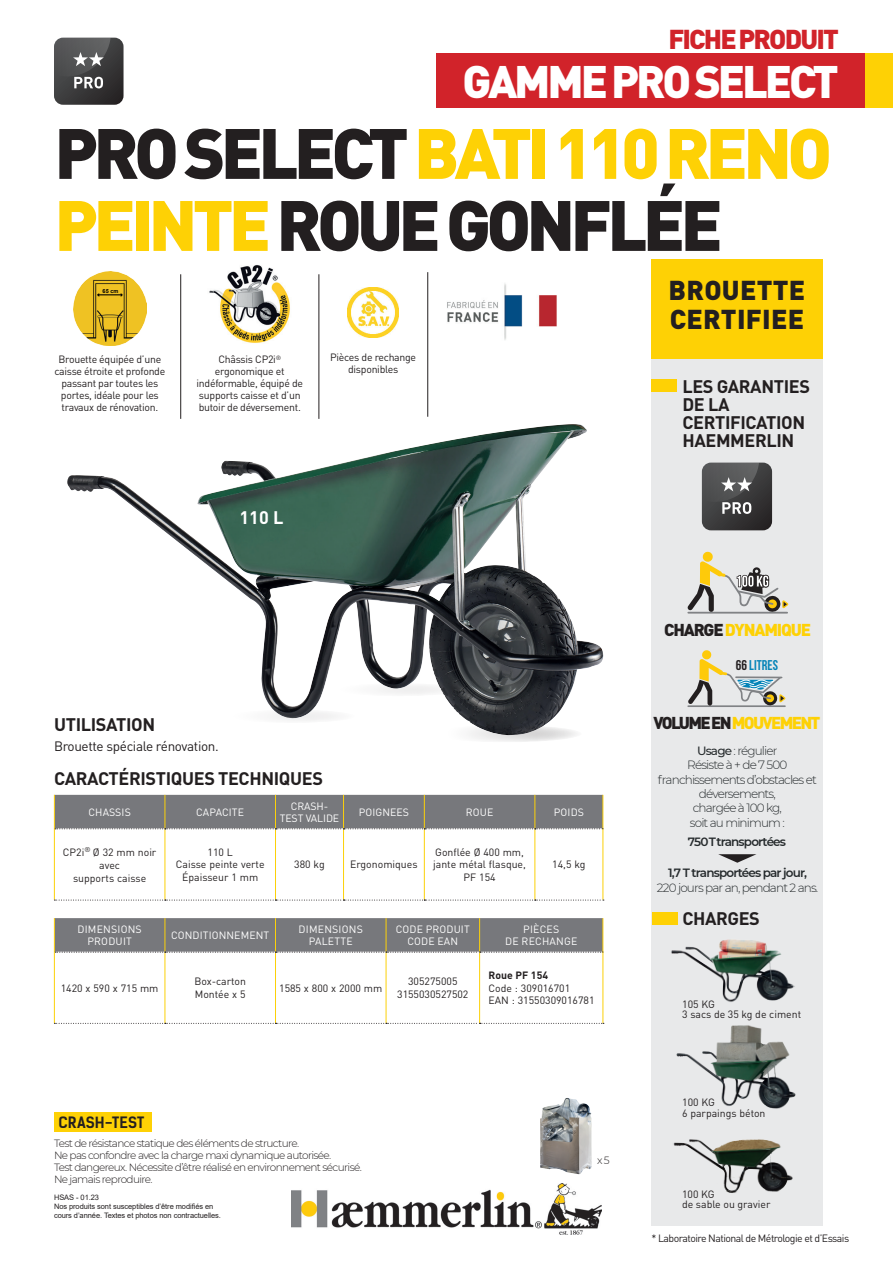
<style>
.page{position:relative;width:893px;height:1263px;background:#fff}
.page>*{position:absolute;margin:0;border:0;box-sizing:border-box;transform-origin:0 0}
.t1{font:900 70.05px/72px "DIN Pro";letter-spacing:-.07em;color:#231f20}
.t2{font:900 45px "DIN Pro";letter-spacing:-.07em;color:#fff}
.t3{font:900 27px/28.5px "DIN Pro";letter-spacing:.01em;color:#231f20}
.t4{font:900 27px "DIN Pro";letter-spacing:-.07em;color:#d1232a}
.t5{font:700 18px/18px "DIN Pro";letter-spacing:-.02em;color:#231f20}
.t6{font:700 18px "DIN Pro";color:#fff}
.t7{font:900 16.95px "DIN Pro";letter-spacing:-.1em;color:#fed105}
.t8{font:900 16.95px "DIN Pro";letter-spacing:-.07em;color:#fed105}
.t9{font:700 15px "Kelson Sans";letter-spacing:.015em;color:#231f20}
.t10{font:700 14.1px "Bebas Neue";color:#0584b8}
.t11{font:13.5px "DIN Pro";letter-spacing:-.025em;color:#231f20}
.t12{font:300 12px/14.4px "Montserrat";letter-spacing:-.07em;color:#262b2d;text-align:center}
.t13{font:600 12px "Montserrat";letter-spacing:-.07em;color:#262b2d}
.t14{font:10.5px/12.6px "DIN Pro";color:#231f20}
.t15{font:10.5px/12px "DIN Pro";letter-spacing:-.02em;color:#231f20;text-align:center}
.t16{font:300 10.5px/12px "Montserrat";letter-spacing:-.06em;color:#231f20}
.t17{font:10.5px/12.6px "DIN Pro";letter-spacing:.01em;color:#fff;text-align:center}
.t18{font:10.5px "DIN Pro";letter-spacing:-.05em;color:#231f20}
.t19{font:10.5px/12.6px "DIN Pro";letter-spacing:-.01em;color:#fff;text-align:center}
.t20{font:700 10.5px "DIN Pro";color:#231f20}
.t21{font:7.5px/9px "Arial";letter-spacing:-.01em;color:#231f20}
.t22{font:700 5.55px "Arial";color:#000001}
.s1{color:#fed105}
.s2{color:#231f20}
.s3{font-weight:500}
</style>
<div class="page">
<img style="left:292px;top:1183px;width:309px;height:52px">
<img style="left:209px;top:265px;width:81px;height:78px">
<hr style="left:180px;top:274px;width:1px;height:145px;background:#231f20">
<hr style="left:319px;top:274px;width:1px;height:145px;background:#231f20">
<img style="left:67px;top:426px;width:484px;height:292px">
<svg style="left:426px;top:725px;width:157px;height:17px"></svg>
<svg style="left:225px;top:709px;width:132px;height:14px"></svg>
<svg style="left:332px;top:683px;width:132px;height:13px"></svg>
<hr style="left:603px;top:795px;width:1px;height:34px;background:#fcd109">
<hr style="left:54px;top:829px;width:1px;height:71px;background:#fcd109">
<hr style="left:165px;top:829px;width:1px;height:71px;background:#fcd109">
<hr style="left:275px;top:829px;width:1px;height:71px;background:#fcd109">
<hr style="left:343px;top:829px;width:1px;height:71px;background:#fcd109">
<hr style="left:424px;top:829px;width:1px;height:71px;background:#fcd109">
<hr style="left:534px;top:829px;width:1px;height:71px;background:#fcd109">
<div style="left:54px;top:795px;width:549px;height:34px;background:#77787c"></div>
<hr style="left:603px;top:829px;width:1px;height:71px;background:#fcd109">
<svg style="left:54px;top:900px;width:550px;height:1px"></svg>
<div style="left:54px;top:1113px;width:98px;height:19px;background:#fed105"></div>
<hr style="left:603px;top:918px;width:1px;height:34px;background:#fcd109">
<hr style="left:165px;top:952px;width:1px;height:71px;background:#fcd109">
<hr style="left:54px;top:952px;width:1px;height:71px;background:#fcd109">
<hr style="left:275px;top:952px;width:1px;height:71px;background:#fcd109">
<hr style="left:386px;top:952px;width:1px;height:71px;background:#fcd109">
<hr style="left:479px;top:952px;width:1px;height:71px;background:#fcd109">
<hr style="left:603px;top:952px;width:1px;height:71px;background:#fcd109">
<svg style="left:54px;top:918px;width:549px;height:35px;background:#7b7c7e"></svg>
<svg style="left:54px;top:1023px;width:550px;height:1px"></svg>
<img style="left:73px;top:272px;width:74px;height:73px">
<svg style="left:97px;top:293px;width:26px;height:4px"></svg>
<div style="left:437px;top:54px;width:456px;height:54px;background:#d1232a"></div>
<div style="left:865px;top:54px;width:28px;height:54px;background:#fed105"></div>
<svg style="left:54px;top:38px;width:70px;height:67px;background:#535354"></svg>
<div style="left:651px;top:297px;width:172px;height:929px;background:#e8e9ea"></div>
<div style="left:651px;top:379px;width:26px;height:13px;background:#fed105"></div>
<hr style="left:688px;top:612px;width:99px;height:2px;background:#808285">
<svg style="left:687px;top:551px;width:101px;height:61px"></svg>
<hr style="left:688px;top:705px;width:97px;height:2px;background:#808285">
<svg style="left:688px;top:650px;width:97px;height:56px"></svg>
<svg style="left:718px;top:854px;width:38px;height:9px"></svg>
<svg style="left:702px;top:463px;width:70px;height:67px;background:#515152"></svg>
<img style="left:671px;top:939px;width:124px;height:63px">
<img style="left:673px;top:1139px;width:120px;height:54px">
<div style="left:652px;top:912px;width:25px;height:13px;background:#fed105"></div>
<div style="left:652px;top:259px;width:171px;height:100px;background:#fed105"></div>
<img style="left:676px;top:1025px;width:120px;height:84px">
<img style="left:348px;top:287px;width:50px;height:51px">
<img style="left:447px;top:283px;width:110px;height:57px">
<hr style="left:427px;top:272px;width:1px;height:145px;background:#231f20">
<img style="left:540px;top:1098px;width:52px;height:76px">
<h3 class="t4" style="left:668px;top:21px;width:172px">FICHE PRODUIT</h3>
<h2 class="t2" style="left:462px;top:51px;width:378px">GAMME PRO SELECT</h2>
<h1 class="t1" style="left:54px;top:115px;width:779px">PRO SELECT <span class="s1">BATI 110 RENO<br>PEINTE</span> ROUE GONFLÉE</h1>
<p class="t22" style="left:103px;top:287px;width:17px">65 cm</p>
<p class="t15" style="left:54px;top:353px;width:112px">Brouette équipée d’une caisse étroite et profonde passant par toutes les portes, idéale pour les travaux de rénovation.</p>
<p class="t15" style="left:197px;top:353px;width:108px">Châssis CP2i<sup>® </sup>ergonomique et indéformable, équipé de supports caisse et d’un butoir de déversement.</p>
<p class="t15" style="left:330px;top:351px;width:88px">Pièces de rechange disponibles</p>
<h3 class="t6" style="left:240px;top:505px;width:45px">110 L</h3>
<h3 class="t5" style="left:54px;top:715px;width:103px">UTILISATION</h3>
<p class="t11" style="left:54px;top:737px;width:166px">Brouette spéciale rénovation.</p>
<h3 class="t5" style="left:54px;top:768px;width:270px">CARACTÉRISTIQUES TECHNIQUES</h3>
<p class="t17" style="left:88px;top:805px;width:44px">CHASSIS</p>
<p class="t17" style="left:196px;top:805px;width:49px">CAPACITE</p>
<p class="t19" style="left:280px;top:799px;width:61px">CRASH-<br>TEST VALIDE</p>
<p class="t17" style="left:359px;top:805px;width:52px">POIGNEES</p>
<p class="t17" style="left:466px;top:805px;width:29px">ROUE</p>
<p class="t17" style="left:554px;top:805px;width:32px">POIDS</p>
<p class="t14" style="left:63px;top:846px;width:95px;text-align:center">CP2i<sup>®</sup> Ø 32 mm noir avec<br>supports caisse</p>
<p class="t14" style="left:176px;top:845px;width:90px;text-align:center">110 L<br>Caisse peinte verte<br>Épaisseur 1 mm</p>
<p class="t14" style="left:433px;top:845px;width:94px;text-align:center">Gonflée Ø 400 mm, jante métal flasque,<br>PF 154</p>
<p class="t15" style="left:294px;top:858px;width:32px">380 kg</p>
<p class="t14" style="left:350px;top:858px;width:69px">Ergonomiques</p>
<p class="t15" style="left:552px;top:858px;width:35px">14,5 kg</p>
<p class="t17" style="left:78px;top:922px;width:66px">DIMENSIONS<br>PRODUIT</p>
<p class="t17" style="left:171px;top:929px;width:100px">CONDITIONNEMENT</p>
<p class="t17" style="left:299px;top:922px;width:66px">DIMENSIONS<br>PALETTE</p>
<p class="t17" style="left:396px;top:922px;width:75px">CODE PRODUIT<br>CODE EAN</p>
<p class="t17" style="left:505px;top:922px;width:74px">PIÈCES<br>DE RECHANGE</p>
<p class="t14" style="left:61px;top:981px;width:99px">1420 x 590 x 715 mm</p>
<p class="t14" style="left:194px;top:975px;width:53px">Box-carton<br>Montée x 5</p>
<p class="t14" style="left:279px;top:981px;width:105px">1585 x 800 x 2000 mm</p>
<p class="t14" style="left:397px;top:975px;width:73px;text-align:center">305275005<br>3155030527502</p>
<p class="t20" style="left:488px;top:968px;width:61px">Roue PF 154</p>
<p class="t14" style="left:488px;top:981px;width:108px">Code : 309016701<br>EAN : 31550309016781</p>
<h3 class="t9" style="left:58px;top:1113px;width:88px">CRASH-TEST</h3>
<p class="t16" style="left:54px;top:1137px;width:309px">Test de résistance statique des éléments de structure.<br>Ne pas confondre avec la charge maxi dynamique autorisée.<br>Test dangereux. Nécessite d’être réalisé en environnement sécurisé.<br>Ne jamais reproduire.</p>
<p class="t21" style="left:54px;top:1193px;width:169px">HSAS - 01.23<br>Nos produits sont susceptibles d’être modifiés en cours d’année. Textes et photos non contractuelles.</p>
<p class="t16" style="left:597px;top:1154px;width:14px">x 5</p>
<h3 class="t3" style="left:669px;top:275px;width:138px">BROUETTE<br>CERTIFIEE</h3>
<h3 class="t5" style="left:682px;top:377px;width:129px">LES GARANTIES<br>DE LA<br>CERTIFICATION<br>HAEMMERLIN</h3>
<h3 class="t8" style="left:664px;top:618px;width:148px"><span class="s2">CHARGE</span> DYNAMIQUE</h3>
<h3 class="t10" style="left:736px;top:658px;width:44px"><span class="s2">66</span> LITRES</h3>
<h3 class="t7" style="left:653px;top:711px;width:169px"><span class="s2">VOLUME EN</span> MOUVEMENT</h3>
<p class="t12" style="left:658px;top:743px;width:161px"><span class="s3">Usage</span> : régulier<br>Résiste à + de 7 500 franchissements d’obstacles et déversements,<br>chargée à 100 kg,<br>soit au minimum :</p>
<p class="t13" style="left:688px;top:833px;width:100px">750 T transportées</p>
<p class="t13" style="left:668px;top:864px;width:141px">1,7 T transportées par jour,</p>
<p class="t12" style="left:657px;top:880px;width:163px">220 jours par an, pendant 2 ans.</p>
<h3 class="t5" style="left:682px;top:909px;width:79px">CHARGES</h3>
<p class="t14" style="left:682px;top:998px;width:120px;line-height:10.5px">105 KG<br>3 sacs de 35 kg de ciment</p>
<p class="t14" style="left:682px;top:1096px;width:85px;line-height:10.5px">100 KG<br>6 parpaings béton</p>
<p class="t14" style="left:682px;top:1188px;width:90px;line-height:10.5px">100 KG<br>de sable ou gravier</p>
<p class="t18" style="left:651px;top:1231px;width:199px">* Laboratoire National de Métrologie et d’Essais</p>
</div>
